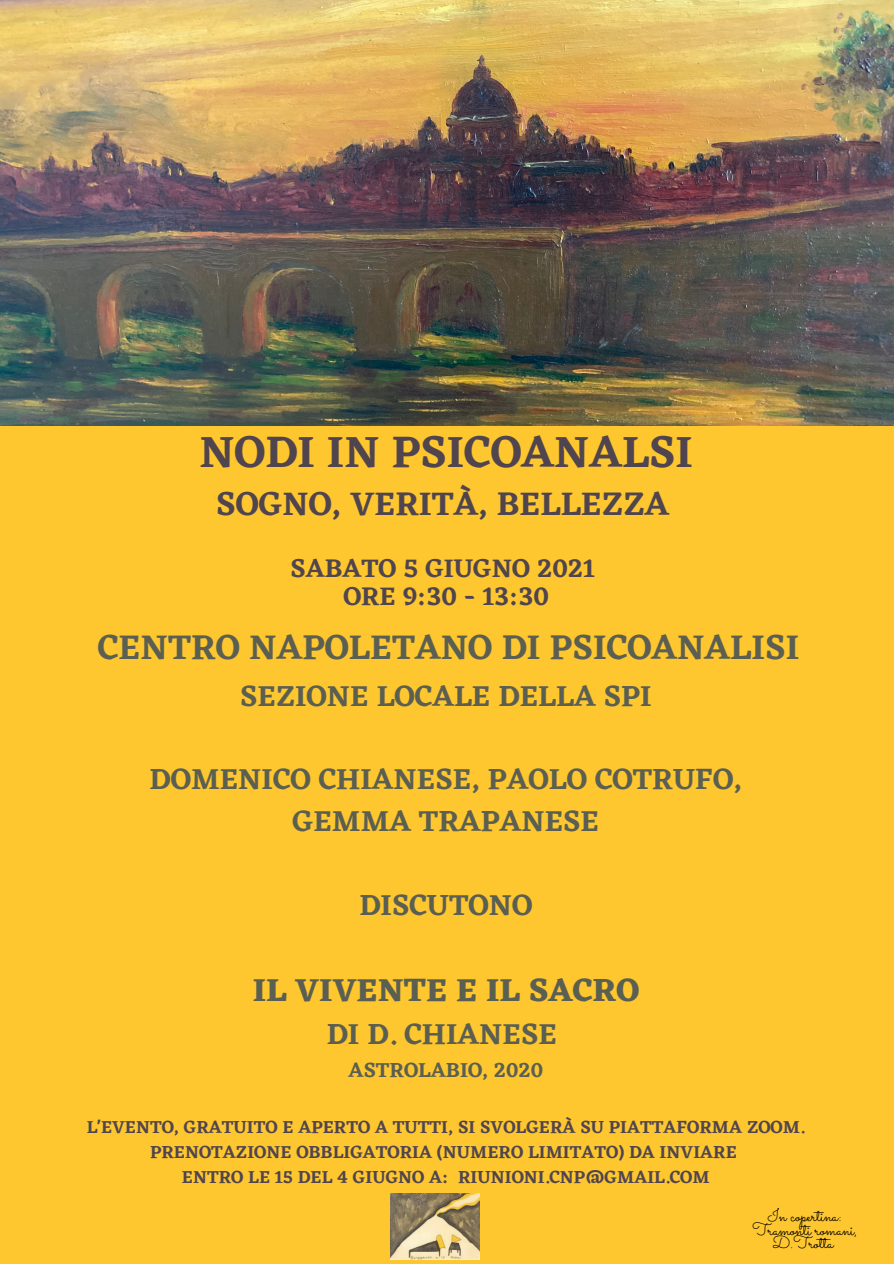
<style>
.page{position:relative;width:894px;height:1264px;background:#fff}
.page>*{position:absolute;margin:0;border:0;box-sizing:border-box;transform-origin:0 0}
.t1{font:600 45.45px "Eczar";color:#50454e}
.t2{font:600 35.55px "Eczar";color:#5b5f52}
.t3{font:600 33.9px "Eczar";color:#50454e}
.t4{font:700 33px "Eczar";color:#5b5f52}
.t5{font:600 30px "Eczar";color:#5b5f52}
.t6{font:600 26.4px "Eczar";color:#50454e}
.t7{font:600 21px "Eczar";color:#5b5f52}
.t8{font:600 18px/24.8px "Eczar";color:#50454e;text-align:center}
.t9{font:17.4px/13.6px "Sacramento";color:#000;text-align:center}
</style>
<div class="page">
<div style="left:0;top:0;width:893px;height:1263px;background:#ffc72f"></div>
<img style="left:0;top:0;width:893px;height:426px">
<img style="left:390px;top:1193px;width:89px;height:66px">
<p class="t1" style="left:199px;top:424px;width:495px">NODI IN PSICOANALSI</p>
<p class="t3" style="left:216px;top:484px;width:454px">SOGNO, VERITÀ, BELLEZZA</p>
<p class="t6" style="left:290px;top:552px;width:305px">SABATO 5 GIUGNO 2021</p>
<p class="t6" style="left:343px;top:581px;width:207px">ORE 9:30 - 13:30</p>
<p class="t2" style="left:98px;top:626px;width:702px">CENTRO NAPOLETANO DI PSICOANALISI</p>
<p class="t5" style="left:240px;top:678px;width:413px">SEZIONE LOCALE DELLA SPI</p>
<p class="t5" style="left:149px;top:761px;width:594px">DOMENICO CHIANESE, PAOLO COTRUFO,</p>
<p class="t5" style="left:292px;top:803px;width:308px">GEMMA TRAPANESE</p>
<p class="t5" style="left:359px;top:886px;width:174px">DISCUTONO</p>
<p class="t4" style="left:252px;top:970px;width:388px">IL VIVENTE E IL SACRO</p>
<p class="t5" style="left:326px;top:1016px;width:232px">DI D. CHIANESE</p>
<p class="t7" style="left:348px;top:1057px;width:196px">ASTROLABIO, 2020</p>
<p class="t8" style="left:87px;top:1114px;width:719px">L'EVENTO, GRATUITO E APERTO A TUTTI, SI SVOLGERÀ SU PIATTAFORMA ZOOM.<br>PRENOTAZIONE OBBLIGATORIA (NUMERO LIMITATO) DA INVIARE</p>
<p class="t8" style="left:182px;top:1163px;width:529px">ENTRO LE 15 DEL 4 GIUGNO A: RIUNIONI.CNP@GMAIL.COM</p>
<p class="t9" style="left:767px;top:1208px;width:76px">In copertina:</p>
<p class="t9" style="left:752px;top:1221px;width:106px">Tramonti romani,<br>D.Trotta</p>
</div>
